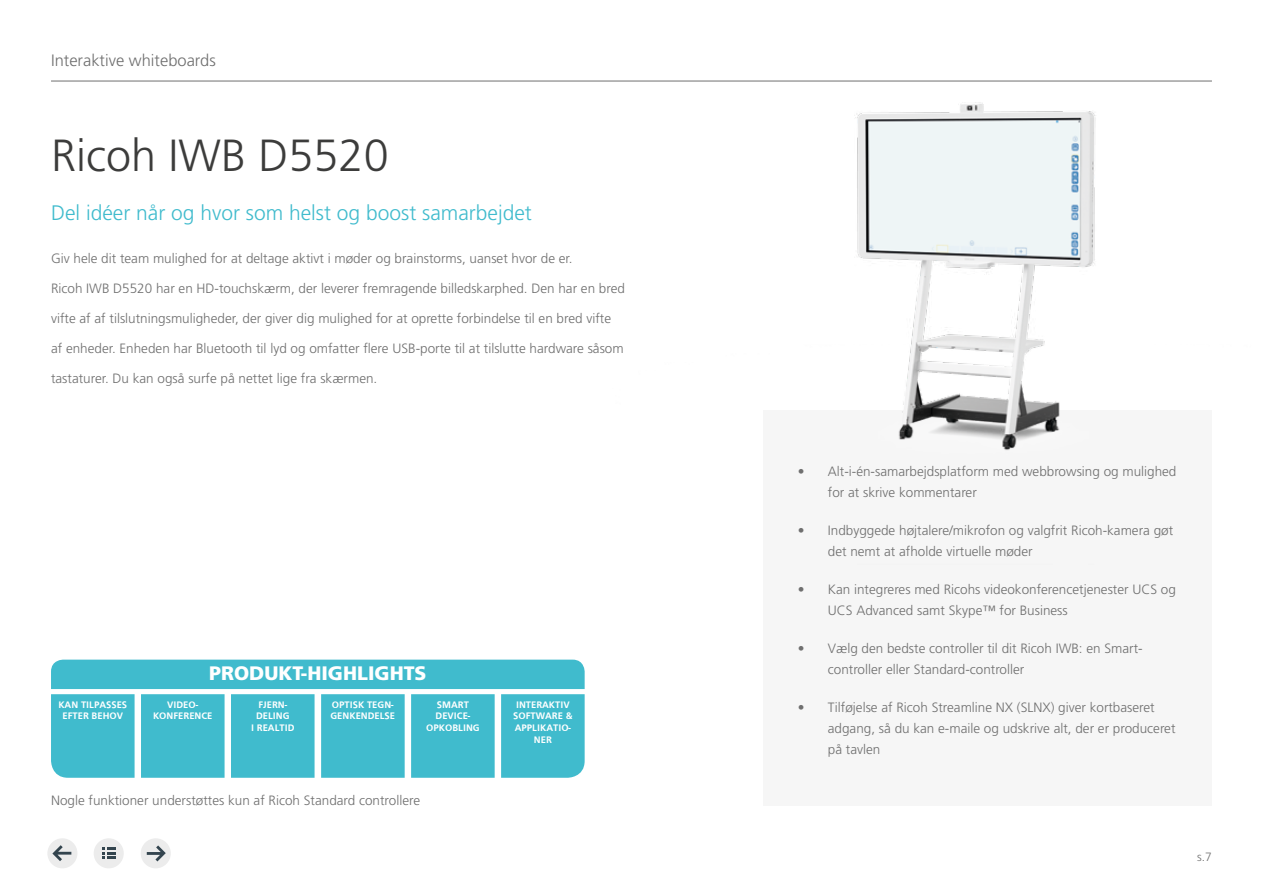
<style>
.page{position:relative;width:1263px;height:893px;background:#fff}
.page>*{position:absolute;margin:0;border:0;box-sizing:border-box;transform-origin:0 0}
.t1{font:300 45px "Frutiger";color:#3c3c3b}
.t2{font:300 21px "Frutiger";color:#40bbcd}
.t3{font:900 19.5px "Frutiger";color:#fff}
.t4{font:300 16.5px "Frutiger";color:#6f6f6f}
.t5{font:300 13.5px/21px "Frutiger";color:#6f6f6f}
.t6{font:300 12px "Frutiger";color:#6f6f6f}
.t7{font:700 9.75px/11.7px "Frutiger";color:#fff;text-align:center}
</style>
<div class="page">
<hr style="left:51px;top:81px;width:1161px;height:1px;background:#6f6f6f">
<div style="left:764px;top:410px;width:448px;height:396px;background:#f6f6f6"></div>
<img style="left:612px;top:80px;width:600px;height:370px">
<svg style="left:47px;top:838px;width:30px;height:30px"></svg>
<svg style="left:94px;top:838px;width:30px;height:30px"></svg>
<svg style="left:141px;top:838px;width:30px;height:30px"></svg>
<svg style="left:51px;top:660px;width:534px;height:118px;background:#51c1d1"></svg>
<p class="t4" style="left:51px;top:51px;width:166px">Interaktive whiteboards</p>
<h1 class="t1" style="left:51px;top:130px;width:339px">Ricoh IWB D5520</h1>
<h2 class="t2" style="left:51px;top:201px;width:482px">Del idéer når og hvor som helst og boost samarbejdet</h2>
<p class="t5" style="left:51px;top:248px;width:523px">Giv hele dit team mulighed for at deltage aktivt i møder og brainstorms, uanset hvor de er.</p>
<p class="t5" style="left:51px;top:278px;width:575px">Ricoh IWB D5520 har en HD-touchskærm, der leverer fremragende billedskarphed. Den har en bred</p>
<p class="t5" style="left:51px;top:308px;width:562px">vifte af af tilslutningsmuligheder, der giver dig mulighed for at oprette forbindelse til en bred vifte</p>
<p class="t5" style="left:51px;top:338px;width:574px">af enheder. Enheden har Bluetooth til lyd og omfatter flere USB-porte til at tilslutte hardware såsom</p>
<p class="t5" style="left:51px;top:368px;width:328px">tastaturer. Du kan også surfe på nettet lige fra skærmen.</p>
<h3 class="t3" style="left:209px;top:661px;width:219px">PRODUKT-HIGHLIGHTS</h3>
<p class="t7" style="left:58px;top:698px;width:70px">KAN TILPASSES<br>EFTER BEHOV</p>
<p class="t7" style="left:153px;top:698px;width:61px">VIDEO-<br>KONFERENCE</p>
<p class="t7" style="left:251px;top:698px;width:45px">FJERN-<br>DELING<br>I REALTID</p>
<p class="t7" style="left:330px;top:698px;width:66px;text-align:left">OPTISK TEGN-<br>GENKENDELSE</p>
<p class="t7" style="left:426px;top:698px;width:55px">SMART<br>DEVICE-<br>OPKOBLING</p>
<p class="t7" style="left:513px;top:698px;width:61px">INTERAKTIV<br>SOFTWARE &amp;<br>APPLIKATIO-<br>NER</p>
<p class="t5" style="left:51px;top:790px;width:371px">Nogle funktioner understøttes kun af Ricoh Standard controllere</p>
<p class="t5" style="left:828px;top:461px;width:350px;text-indent:-30px">• Alt-i-én-samarbejdsplatform med webbrowsing og mulighed for at skrive kommentarer</p>
<p class="t5" style="left:828px;top:520px;width:347px;text-indent:-30px">• Indbyggede højtalere/mikrofon og valgfrit Ricoh-kamera gøt det nemt at afholde virtuelle møder</p>
<p class="t5" style="left:828px;top:579px;width:350px;text-indent:-30px">• Kan integreres med Ricohs videokonferencetjenester UCS og<br>UCS Advanced samt Skype™ for Business</p>
<p class="t5" style="left:828px;top:638px;width:316px;text-indent:-30px">• Vælg den bedste controller til dit Ricoh IWB: en Smart&shy;controller eller Standard-controller</p>
<p class="t5" style="left:828px;top:697px;width:349px;text-indent:-30px">• Tilføjelse af Ricoh Streamline NX (SLNX) giver kortbaseret adgang, så du kan e-maile og udskrive alt, der er produceret på tavlen</p>
<p class="t6" style="left:1197px;top:850px;width:16px">s.7</p>
</div>
